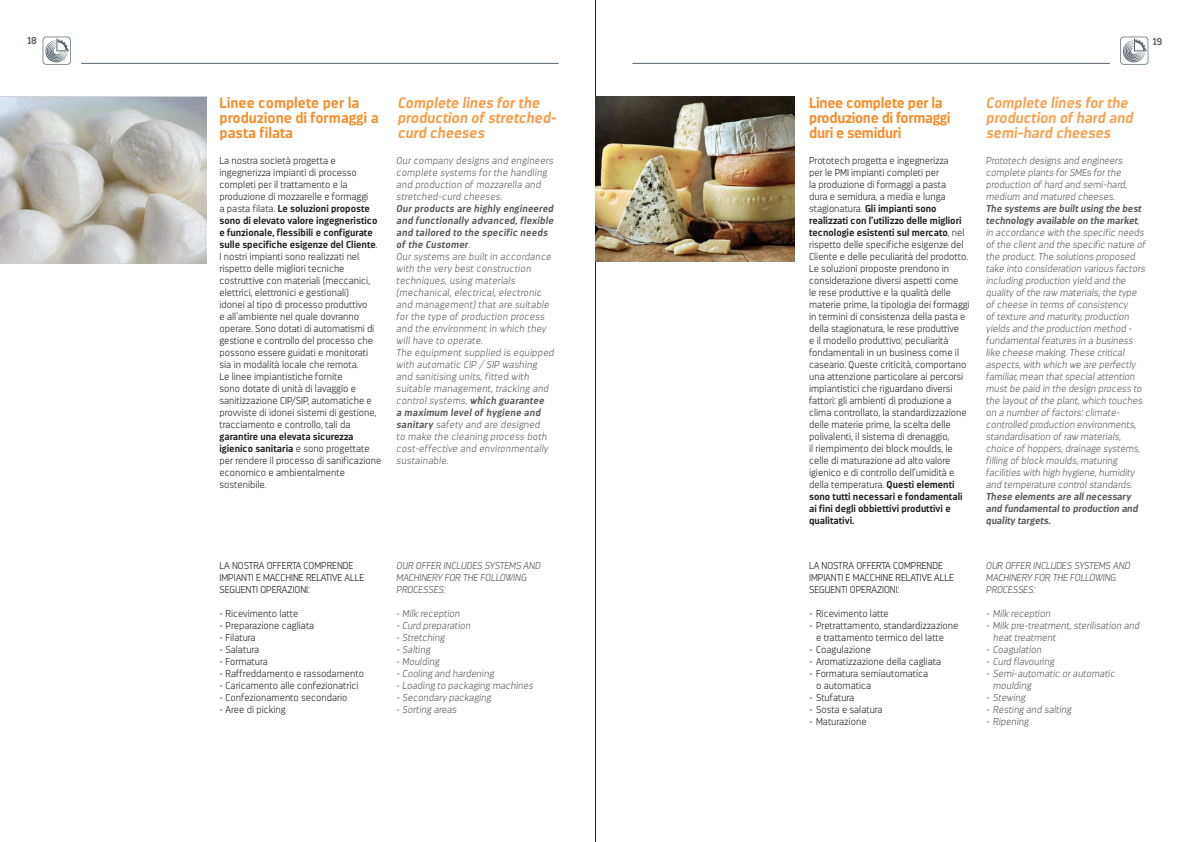
<style>
.page{position:relative;width:1191px;height:842px;background:#fff}
.page>*{position:absolute;margin:0;border:0;box-sizing:border-box;transform-origin:0 0}
.t1{font:italic 700 15px/15px "Darwin";color:#f8a151}
.t2{font:italic 700 15px/15px "Darwin";color:#f89c47}
.t3{font:700 15px/15px "Darwin";letter-spacing:-.02em;color:#f68d29}
.t4{font:700 15px/15px "Darwin";color:#f68d29}
.t5{font:200 10px/12px "Darwin";color:#231f20}
.t6{font:italic 200 10px/12px "Darwin";color:#57585a}
.t7{font:italic 200 10px/12px "Darwin";letter-spacing:.02em;color:#57585a}
.t8{font:italic 700 10px/12px "Darwin";color:#57585a}
.t9{font:700 10px "Darwin";color:#5a676e}
.s1{font-weight:700}
</style>
<div class="page">
<hr style="left:81px;top:63px;width:477px;height:1px;background:#5a676e">
<hr style="left:632px;top:63px;width:477px;height:1px;background:#5a676e">
<hr style="left:595px;top:0;width:1px;height:842px;background:#231f20">
<svg style="left:1120px;top:37px;width:28px;height:28px"></svg>
<svg style="left:43px;top:37px;width:28px;height:28px"></svg>
<img style="left:595px;top:97px;width:200px;height:165px">
<img style="left:0;top:97px;width:206px;height:167px">
<p class="t9" style="left:28px;top:35px;width:11px">18</p>
<p class="t9" style="left:1153px;top:35px;width:11px">19</p>
<h1 class="t4" style="left:219px;top:95px;width:161px">Linee complete per la produzione di formaggi a pasta filata</h1>
<h1 class="t2" style="left:397px;top:95px;width:160px">Complete lines for the production of stretched&shy;curd cheeses</h1>
<p class="t7" style="left:396px;top:155px;width:158px">Our company designs and engineers complete systems for the handling and production of mozzarella and stretched-curd cheeses.</p>
<p class="t7" style="left:396px;top:203px;width:159px"><span class="s1">Our products are highly engineered and functionally advanced, flexible and tailored to the specific needs of the Customer</span>.<br>Our systems are built in accordance with the very best construction techniques, using materials (mechanical, electrical, electronic and management) that are suitable for the type of production process and the environment in which they will have to operate.<br>The equipment supplied is equipped with automatic CIP / SIP washing and sanitising units, fitted with suitable management, tracking and control systems, <span class="s1">which guarantee<br>a maximum level of hygiene and sanitary</span> safety and are designed<br>to make the cleaning process both cost-effective and environmentally sustainable.</p>
<p class="t5" style="left:219px;top:155px;width:159px">La nostra società progetta e ingegnerizza impianti di processo completi per il trattamento e la produzione di mozzarelle e formaggi<br>a pasta filata. <span class="s1">Le soluzioni proposte sono di elevato valore ingegneristico e funzionale, flessibili e configurate sulle specifiche esigenze del Cliente</span>.<br>I nostri impianti sono realizzati nel rispetto delle migliori tecniche costruttive con materiali (meccanici, elettrici, elettronici e gestionali)<br>idonei al tipo di processo produttivo<br>e all’ambiente nel quale dovranno operare. Sono dotati di automatismi di gestione e controllo del processo che possono essere guidati e monitorati sia in modalità locale che remota.<br>Le linee impiantistiche fornite<br>sono dotate di unità di lavaggio e sanitizzazione CIP/SIP, automatiche e provviste di idonei sistemi di gestione, tracciamento e controllo, tali da</p>
<p class="t5" style="left:219px;top:431px;width:163px"><span class="s1">garantire una elevata sicurezza igienico sanitaria</span> e sono progettate per rendere il processo di sanificazione economico e ambientalmente sostenibile.</p>
<p class="t5" style="left:219px;top:560px;width:146px">LA NOSTRA OFFERTA COMPRENDE<br>IMPIANTI E MACCHINE RELATIVE ALLE<br>SEGUENTI OPERAZIONI:</p>
<p class="t5" style="left:219px;top:608px;width:80px">- Ricevimento latte</p>
<p class="t5" style="left:219px;top:620px;width:96px">- Preparazione cagliata</p>
<p class="t5" style="left:219px;top:632px;width:38px">- Filatura</p>
<p class="t5" style="left:219px;top:644px;width:41px">- Salatura</p>
<p class="t5" style="left:219px;top:656px;width:50px">- Formatura</p>
<p class="t5" style="left:219px;top:668px;width:146px">- Raffreddamento e rassodamento</p>
<p class="t5" style="left:219px;top:680px;width:140px">- Caricamento alle confezionatrici</p>
<p class="t5" style="left:219px;top:692px;width:129px">- Confezionamento secondario</p>
<p class="t5" style="left:219px;top:704px;width:68px">- Aree di picking</p>
<p class="t6" style="left:396px;top:560px;width:146px">OUR OFFER INCLUDES SYSTEMS AND<br>MACHINERY FOR THE FOLLOWING<br>PROCESSES:</p>
<p class="t6" style="left:396px;top:608px;width:65px">- Milk reception</p>
<p class="t6" style="left:396px;top:620px;width:76px">- Curd preparation</p>
<p class="t6" style="left:396px;top:632px;width:50px">- Stretching</p>
<p class="t6" style="left:396px;top:644px;width:35px">- Salting</p>
<p class="t6" style="left:396px;top:656px;width:44px">- Moulding</p>
<p class="t6" style="left:396px;top:668px;width:99px">- Cooling and hardening</p>
<p class="t6" style="left:396px;top:680px;width:138px">- Loading to packaging machines</p>
<p class="t6" style="left:396px;top:692px;width:96px">- Secondary packaging</p>
<p class="t6" style="left:396px;top:704px;width:62px">- Sorting areas</p>
<h1 class="t3" style="left:809px;top:95px;width:143px">Linee complete per la produzione di formaggi duri e semiduri</h1>
<h1 class="t1" style="left:986px;top:95px;width:149px">Complete lines for the production of hard and semi-hard cheeses</h1>
<p class="t6" style="left:986px;top:155px;width:142px">Prototech designs and engineers complete plants for SMEs for the production of hard and semi-hard, medium and matured cheeses.</p>
<p class="t6" style="left:986px;top:203px;width:161px"><span class="s1">The systems are built using the best technology available on the market</span>, in accordance with the specific needs of the client and the specific nature of the product. The solutions proposed take into consideration various factors including production yield and the quality of the raw materials, the type of cheese in terms of consistency<br>of texture and maturity, production yields and the production method - fundamental features in a business like cheese making. These critical aspects, with which we are perfectly familiar, mean that special attention must be paid in the design process to the layout of the plant, which touches on a number of factors: climate&shy;controlled production environments, standardisation of raw materials, choice of hoppers, drainage systems, filling of block moulds, maturing facilities with high hygiene, humidity and temperature control standards.</p>
<p class="t8" style="left:986px;top:491px;width:153px">These elements are all necessary and fundamental to production and quality targets.</p>
<p class="t6" style="left:986px;top:560px;width:146px">OUR OFFER INCLUDES SYSTEMS AND<br>MACHINERY FOR THE FOLLOWING<br>PROCESSES:</p>
<p class="t6" style="left:986px;top:608px;width:66px">- Milk reception</p>
<p class="t6" style="left:993px;top:620px;width:148px;text-indent:-7px">- Milk pre-treatment, sterilisation and heat treatment</p>
<p class="t6" style="left:986px;top:644px;width:57px">- Coagulation</p>
<p class="t6" style="left:986px;top:656px;width:70px">- Curd flavouring</p>
<p class="t6" style="left:993px;top:668px;width:124px;text-indent:-7px">- Semi-automatic or automatic moulding</p>
<p class="t6" style="left:986px;top:692px;width:41px">- Stewing</p>
<p class="t6" style="left:986px;top:704px;width:87px">- Resting and salting</p>
<p class="t6" style="left:986px;top:716px;width:44px">- Ripening</p>
<p class="t5" style="left:809px;top:155px;width:162px">Prototech progetta e ingegnerizza<br>per le PMI impianti completi per<br>la produzione di formaggi a pasta<br>dura e semidura, a media e lunga stagionatura. <span class="s1">Gli impianti sono realizzati con l’utilizzo delle migliori tecnologie esistenti sul mercato</span>, nel rispetto delle specifiche esigenze del Cliente e delle peculiarità del prodotto.<br>Le soluzioni proposte prendono in considerazione diversi aspetti come<br>le rese produttive e la qualità delle materie prime, la tipologia dei formaggi in termini di consistenza della pasta e della stagionatura, le rese produttive<br>e il modello produttivo; peculiarità fondamentali in un business come il caseario. Queste criticità, comportano una attenzione particolare ai percorsi impiantistici che riguardano diversi fattori: gli ambienti di produzione a clima controllato, la standardizzazione delle materie prime, la scelta delle polivalenti, il sistema di drenaggio,<br>il riempimento dei block moulds, le celle di maturazione ad alto valore igienico e di controllo dell’umidità e della temperatura. <span class="s1">Questi elementi sono tutti necessari e fondamentali ai fini degli obbiettivi produttivi e qualitativi.</span></p>
<p class="t5" style="left:809px;top:560px;width:146px">LA NOSTRA OFFERTA COMPRENDE<br>IMPIANTI E MACCHINE RELATIVE ALLE<br>SEGUENTI OPERAZIONI:</p>
<p class="t5" style="left:809px;top:608px;width:81px">- Ricevimento latte</p>
<p class="t5" style="left:816px;top:620px;width:144px;text-indent:-7px">- Pretrattamento, standardizzazione e trattamento termico del latte</p>
<p class="t5" style="left:809px;top:644px;width:63px">- Coagulazione</p>
<p class="t5" style="left:809px;top:656px;width:133px">- Aromatizzazione della cagliata</p>
<p class="t5" style="left:816px;top:668px;width:114px;text-indent:-7px">- Formatura semiautomatica o automatica</p>
<p class="t5" style="left:809px;top:692px;width:47px">- Stufatura</p>
<p class="t5" style="left:809px;top:704px;width:75px">- Sosta e salatura</p>
<p class="t5" style="left:809px;top:716px;width:59px">- Maturazione</p>
</div>
